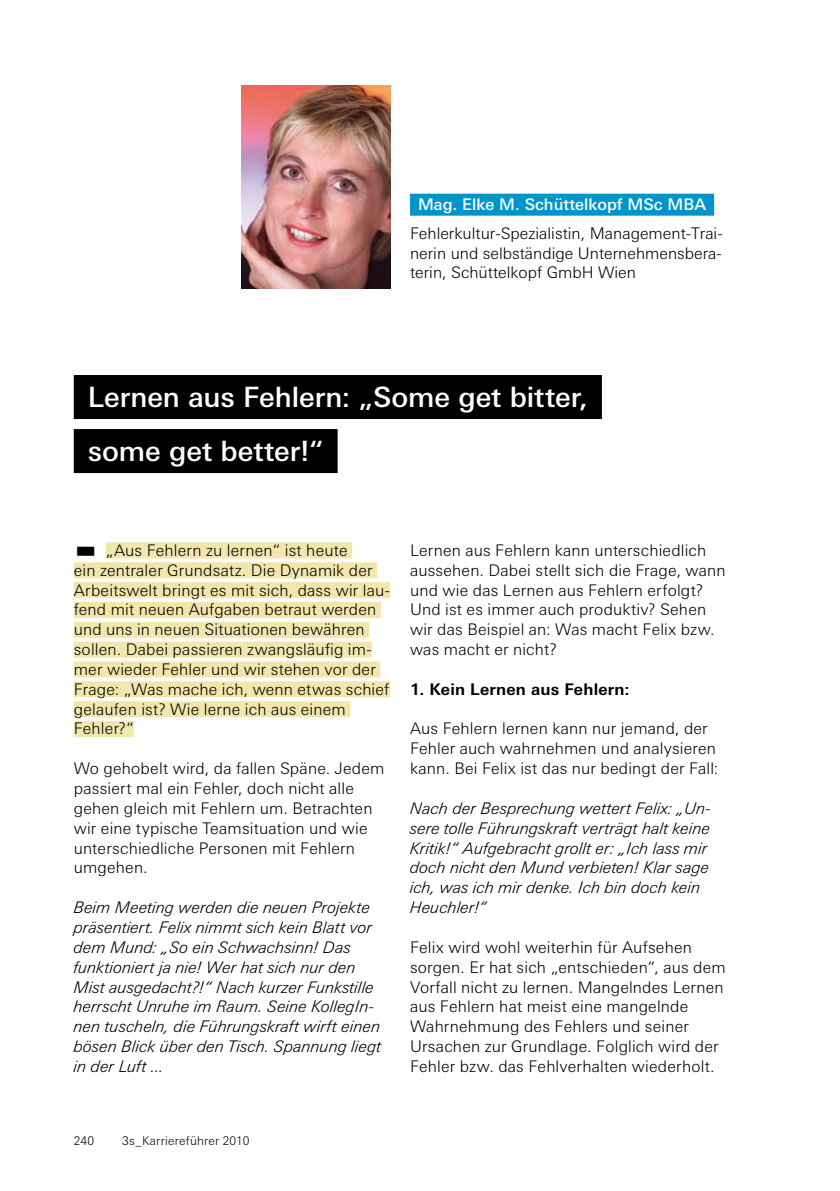
<style>
.page{position:relative;width:840px;height:1191px;background:#fff}
.page>*{position:absolute;margin:0;border:0;box-sizing:border-box;transform-origin:0 0}
.t1{font:500 28px/54px "Linotype Univers Basic";color:#fff}
.t2{font:300 16px/19.8px "Linotype Univers Basic";letter-spacing:.01em;color:#000}
.t3{font:italic 300 16px/19.8px "Linotype Univers Basic";letter-spacing:.01em;color:#000}
.t4{font:500 16px "Linotype Univers Basic";color:#fff}
.t5{font:700 16px "Linotype Univers Basic";letter-spacing:.015em;color:#000}
.t6{font:300 12px "Linotype Univers Basic";letter-spacing:.02em;color:#000}
</style>
<div class="page">
<div style="left:106px;top:542px;width:246px;height:16px;background:#f3e6ac"></div>
<div style="left:74px;top:562px;width:303px;height:16px;background:#f3e6ac"></div>
<div style="left:74px;top:582px;width:316px;height:16px;background:#f3e6ac"></div>
<div style="left:74px;top:602px;width:306px;height:16px;background:#f3e6ac"></div>
<div style="left:74px;top:622px;width:295px;height:16px;background:#f3e6ac"></div>
<div style="left:74px;top:641px;width:297px;height:16px;background:#f3e6ac"></div>
<div style="left:74px;top:661px;width:306px;height:16px;background:#f3e6ac"></div>
<div style="left:74px;top:681px;width:316px;height:16px;background:#f3e6ac"></div>
<div style="left:74px;top:701px;width:276px;height:16px;background:#f3e6ac"></div>
<div style="left:74px;top:721px;width:60px;height:16px;background:#f3e6ac"></div>
<div style="left:410px;top:194px;width:303px;height:22px;background:#0095ca"></div>
<div style="left:74px;top:375px;width:527px;height:44px;background:#000"></div>
<div style="left:74px;top:429px;width:263px;height:44px;background:#000"></div>
<img style="left:242px;top:85px;width:148px;height:203px">
<p class="t4" style="left:418px;top:195px;width:289px">Mag. Elke M. Schüttelkopf MSc MBA</p>
<p class="t2" style="left:410px;top:223px;width:314px;text-align:justify">Fehlerkultur-Spezialistin, Management-Trai&shy;nerin und selbständige Unternehmensbera&shy;terin, Schüttelkopf GmbH Wien</p>
<h1 class="t1" style="left:88px;top:370px;width:501px">Lernen aus Fehlern: „Some get bitter, some get better!“</h1>
<p class="t2" style="left:74px;top:540px;width:317px;text-indent:32px">„Aus Fehlern zu lernen“ ist heute<br>ein zentraler Grundsatz. Die Dynamik der Arbeitswelt bringt es mit sich, dass wir lau&shy;fend mit neuen Aufgaben betraut werden und uns in neuen Situationen bewähren sollen. Dabei passieren zwangsläufig im&shy;mer wieder Fehler und wir stehen vor der Frage: „Was mache ich, wenn etwas schief gelaufen ist? Wie lerne ich aus einem Fehler?“</p>
<p class="t2" style="left:74px;top:758px;width:312px">Wo gehobelt wird, da fallen Späne. Jedem passiert mal ein Fehler, doch nicht alle gehen gleich mit Fehlern um. Betrachten wir eine typische Teamsituation und wie unterschiedliche Personen mit Fehlern umgehen.</p>
<p class="t3" style="left:74px;top:897px;width:309px">Beim Meeting werden die neuen Projekte präsentiert. Felix nimmt sich kein Blatt vor dem Mund: „So ein Schwachsinn! Das funktioniert ja nie! Wer hat sich nur den Mist ausgedacht?!“ Nach kurzer Funkstille herrscht Unruhe im Raum. Seine KollegIn&shy;nen tuscheln, die Führungskraft wirft einen bösen Blick über den Tisch. Spannung liegt in der Luft ...</p>
<p class="t2" style="left:410px;top:540px;width:317px">Lernen aus Fehlern kann unterschiedlich aussehen. Dabei stellt sich die Frage, wann und wie das Lernen aus Fehlern erfolgt?<br>Und ist es immer auch produktiv? Sehen wir das Beispiel an: Was macht Felix bzw. was macht er nicht?</p>
<p class="t5" style="left:410px;top:679px;width:221px">1. Kein Lernen aus Fehlern:</p>
<p class="t2" style="left:410px;top:718px;width:310px">Aus Fehlern lernen kann nur jemand, der<br>Fehler auch wahrnehmen und analysieren kann. Bei Felix ist das nur bedingt der Fall:</p>
<p class="t3" style="left:410px;top:798px;width:303px">Nach der Besprechung wettert Felix: „Un&shy;sere tolle Führungskraft verträgt halt keine Kritik!“ Aufgebracht grollt er: „Ich lass mir doch nicht den Mund verbieten! Klar sage ich, was ich mir denke. Ich bin doch kein Heuchler!“</p>
<p class="t2" style="left:410px;top:937px;width:317px">Felix wird wohl weiterhin für Aufsehen sorgen. Er hat sich „entschieden“, aus dem Vorfall nicht zu lernen. Mangelndes Lernen aus Fehlern hat meist eine mangelnde Wahrnehmung des Fehlers und seiner Ursachen zur Grundlage. Folglich wird der Fehler bzw. das Fehlverhalten wiederholt.</p>
<p class="t6" style="left:74px;top:1133px;width:22px">240</p>
<p class="t6" style="left:122px;top:1133px;width:129px">3s_Karriereführer 2010</p>
</div>
